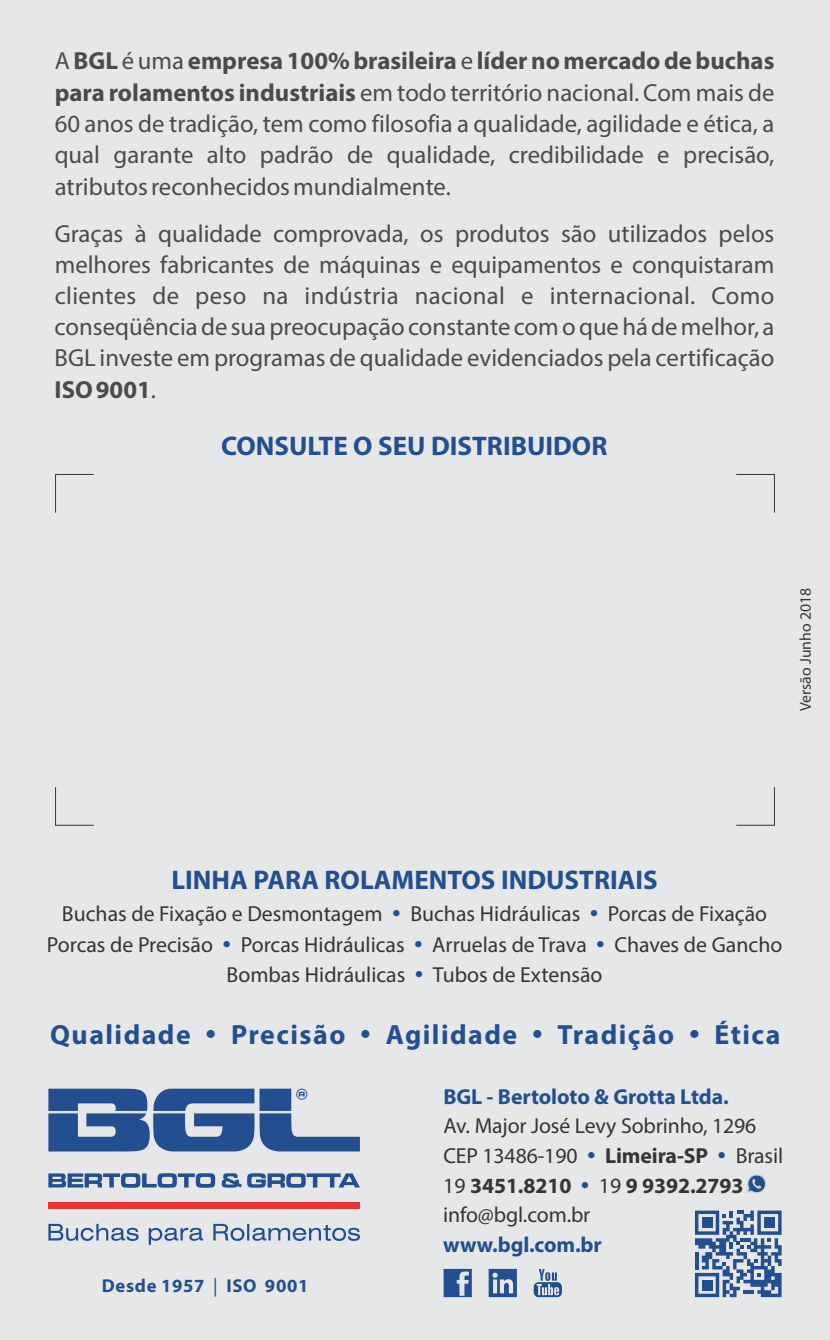
<style>
.page{position:relative;width:830px;height:1340px;background:#fff}
.page>*{position:absolute;margin:0;border:0;box-sizing:border-box;transform-origin:0 0}
.t1{font:700 27.9px "Myriad Pro";letter-spacing:.05em;color:#234f91}
.t2{font:700 27px "Myriad Pro";color:#234f91}
.t3{font:24.75px/31.3px "Myriad Pro";color:#4b4b4d;text-align:justify}
.t4{font:21.82px/29.9px "Myriad Pro";color:#373435}
.t5{font:700 21.82px "Myriad Pro";letter-spacing:-.005em;color:#234f91}
.t6{font:700 21.82px "Myriad Pro";letter-spacing:-.005em;color:#373435}
.t7{font:700 18.68px "Myriad Pro";letter-spacing:.04em;color:#234f91}
.t8{font:15.75px "Myriad Pro";color:#373435}
.s1{font-weight:700}
.s2{font-weight:400}
</style>
<div class="page">
<div style="left:0;top:0;width:829px;height:1339px;background:#e6e7e8"></div>
<svg style="left:55px;top:474px;width:39px;height:39px"></svg>
<svg style="left:55px;top:787px;width:39px;height:39px"></svg>
<svg style="left:736px;top:788px;width:38px;height:38px"></svg>
<svg style="left:736px;top:474px;width:38px;height:38px"></svg>
<div style="left:48px;top:1202px;width:312px;height:7px;background:#ed3237"></div>
<svg style="left:48px;top:1088px;width:312px;height:63px"></svg>
<svg style="left:48px;top:1223px;width:312px;height:21px"></svg>
<svg style="left:221px;top:1173px;width:139px;height:14px"></svg>
<svg style="left:48px;top:1173px;width:167px;height:14px"></svg>
<svg style="left:695px;top:1210px;width:86px;height:87px"></svg>
<svg style="left:443px;top:1268px;width:28px;height:29px"></svg>
<svg style="left:488px;top:1268px;width:28px;height:29px"></svg>
<svg style="left:533px;top:1268px;width:28px;height:29px"></svg>
<svg style="left:746px;top:1174px;width:20px;height:19px"></svg>
<p class="t3" style="left:55px;top:47px;width:721px">A <span class="s1">BGL</span> é uma <span class="s1">empresa 100% brasileira</span> e <span class="s1">líder no mercado de buchas para rolamentos industriais</span> em todo território nacional. Com mais de 60 anos de tradição, tem como filosofia a qualidade, agilidade e ética, a qual garante alto padrão de qualidade, credibilidade e precisão, atributos reconhecidos mundialmente.</p>
<p class="t3" style="left:55px;top:220px;width:721px">Graças à qualidade comprovada, os produtos são utilizados pelos melhores fabricantes de máquinas e equipamentos e conquistaram clientes de peso na indústria nacional e internacional. Como conseqüência de sua preocupação constante com o que há de melhor, a BGL investe em programas de qualidade evidenciados pela certificação <span class="s1">ISO 9001</span>.</p>
<p class="t2" style="left:221px;top:435px;width:387px">CONSULTE O SEU DISTRIBUIDOR</p>
<p class="t8" style="left:798px;top:711px;width:125px;rotate:-90deg">Versão Junho 2018</p>
<p class="t2" style="left:171px;top:868px;width:487px">LINHA PARA ROLAMENTOS INDUSTRIAIS</p>
<p class="t4" style="left:62px;top:900px;width:322px">Buchas de Fixação e Desmontagem</p>
<p class="t4" style="left:410px;top:900px;width:171px">Buchas Hidráulicas</p>
<p class="t4" style="left:607px;top:900px;width:161px">Porcas de Fixação</p>
<p class="t4" style="left:47px;top:931px;width:168px">Porcas de Precisão</p>
<p class="t4" style="left:240px;top:931px;width:165px">Porcas Hidráulicas</p>
<p class="t4" style="left:432px;top:931px;width:156px">Arruelas de Trava</p>
<p class="t4" style="left:614px;top:931px;width:169px">Chaves de Gancho</p>
<p class="t4" style="left:226px;top:961px;width:180px">Bombas Hidráulicas</p>
<p class="t4" style="left:432px;top:961px;width:171px">Tubos de Extensão</p>
<p class="t1" style="left:50px;top:1023px;width:142px">Qualidade</p>
<p class="t1" style="left:231px;top:1023px;width:116px">Precisão</p>
<p class="t1" style="left:385px;top:1023px;width:133px">Agilidade</p>
<p class="t1" style="left:557px;top:1023px;width:118px">Tradição</p>
<p class="t1" style="left:714px;top:1023px;width:67px">Ética</p>
<p class="t5" style="left:443px;top:1087px;width:287px">BGL - Bertoloto &amp; Grotta Ltda.</p>
<p class="t4" style="left:443px;top:1112px;width:314px">Av. Major José Levy Sobrinho, 1296<br>CEP 13486-190</p>
<p class="t6" style="left:604px;top:1146px;width:104px">Limeira-SP</p>
<p class="t4" style="left:735px;top:1142px;width:49px">Brasil</p>
<p class="t7" style="left:102px;top:1278px;width:208px">Desde 1957 <span class="s2">|</span> ISO 9001</p>
<p class="t6" style="left:443px;top:1176px;width:129px"><span class="s2">19</span> 3451.8210</p>
<p class="t6" style="left:598px;top:1176px;width:146px"><span class="s2">19</span> 9 9392.2793</p>
<p class="t4" style="left:443px;top:1201px;width:148px">info@bgl.com.br</p>
<p class="t5" style="left:443px;top:1235px;width:160px">www.bgl.com.br</p>
</div>
